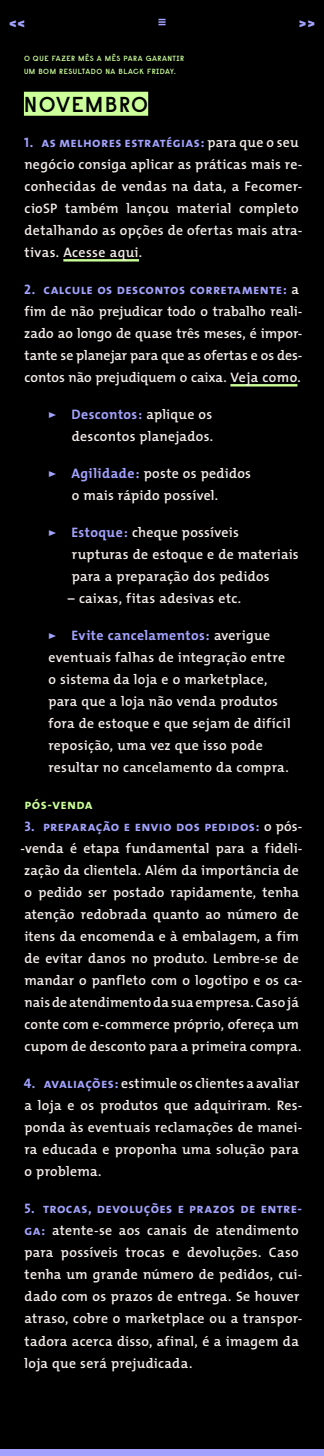
<style>
.page{position:relative;width:324px;height:1456px;background:#000}
.page>*{position:absolute;margin:0;border:0;box-sizing:border-box;transform-origin:0 0}
.t1{font:600 21.6px "Raisonne";letter-spacing:.055em;color:#000}
.t2{font:600 13.8px/22.1px "The Mix";letter-spacing:.02em;color:#f5eeeb}
.t3{font:13.8px "The Mix Bold Caps";letter-spacing:.025em;color:#a3a3ff}
.t4{font:13.8px "The Mix Bold Caps";letter-spacing:.03em;color:#cf9}
.t5{font:900 12px "Gotham";color:#a3a3ff}
.t6{font:600 7.5px/13.5px "Raisonne";letter-spacing:.06em;color:#cf9}
.s1{font-family:"The Mix";font-weight:600;color:#f5eeeb}
.s2{font-family:"The Mix Bold Caps";font-weight:400;color:#a3a3ff}
.s3{font-weight:700;color:#a3a3ff}
</style>
<div class="page">
<div style="left:24px;top:92px;width:124px;height:24px;background:#cf9"></div>
<hr style="left:63px;top:259px;width:76px;height:2px;background:#cf9">
<hr style="left:230px;top:384px;width:67px;height:2px;background:#cf9">
<svg style="left:159px;top:19px;width:6px;height:6px"></svg>
<div style="left:0;top:1449px;width:324px;height:7px;background:#a3a3ff"></div>
<p class="t5" style="left:9px;top:15px;width:18px">&lt;&lt;</p>
<p class="t6" style="left:24px;top:51px;width:162px">O QUE FAZER MÊS A MÊS PARA GARANTIR<br>UM BOM RESULTADO NA BLACK FRIDAY.</p>
<h1 class="t1" style="left:24px;top:90px;width:126px">NOVEMBRO</h1>
<p class="t3" style="left:24px;top:131px;width:276px">1. as melhores estratégias: <span class="s1">para que o seu</span></p>
<p class="t2" style="left:24px;top:153px;width:280px">negócio consiga aplicar as práticas mais re&shy;conhecidas de vendas na data, a Fecomer&shy;cioSP também lançou material completo detalhando as opções de ofertas mais atra&shy;tivas. Acesse aqui.</p>
<p class="t3" style="left:24px;top:278px;width:276px">2. calcule os descontos corretamente: <span class="s1">a</span></p>
<p class="t2" style="left:24px;top:300px;width:280px;text-align:justify">fim de não prejudicar todo o trabalho reali&shy;zado ao longo de quase três meses, é impor&shy;tante se planejar para que as ofertas e os des&shy;contos não prejudiquem o caixa. Veja como.</p>
<p class="t2" style="left:48px;top:403px;width:167px;text-align:right"><span class="s2">&gt;</span> <span class="s3">Descontos</span><span class="s2">:</span> aplique os descontos planejados.</p>
<p class="t2" style="left:72px;top:462px;width:181px;text-indent:-24px"><span class="s2">&gt;</span> <span class="s3">Agilidade</span><span class="s2">:</span> poste os pedidos o mais rápido possível.</p>
<p class="t2" style="left:72px;top:521px;width:229px;text-indent:-24px"><span class="s2">&gt;</span> <span class="s3">Estoque</span><span class="s2">:</span> cheque possíveis rupturas de estoque e de materiais para a preparação dos pedidos</p>
<p class="t2" style="left:68px;top:587px;width:175px">– caixas, fitas adesivas etc.</p>
<p class="t2" style="left:48px;top:623px;width:244px"><span class="s2">&gt;</span> <span class="s3">Evite cancelamentos:</span> averigue eventuais falhas de integração entre o sistema da loja e o marketplace, para que a loja não venda produtos fora de estoque e que sejam de difícil reposição, uma vez que isso pode resultar no cancelamento da compra.</p>
<p class="t4" style="left:24px;top:792px;width:70px">pós-venda</p>
<p class="t3" style="left:24px;top:814px;width:280px">3. preparação e envio dos pedidos: <span class="s1">o pós-</span></p>
<p class="t2" style="left:20px;top:837px;width:284px">-venda é etapa fundamental para a fideli&shy;zação da clientela. Além da importância de o pedido ser postado rapidamente, tenha atenção redobrada quanto ao número de itens da encomenda e à embalagem, a fim de evitar danos no produto. Lembre-se de mandar o panfleto com o logotipo e os ca&shy;nais de atendimento da sua empresa. Caso já conte com e-commerce próprio, ofereça um cupom de desconto para a primeira compra.</p>
<p class="t2" style="left:24px;top:1072px;width:280px"><span class="s2">4. avaliações:</span> estimule os clientes a avaliar a loja e os produtos que adquiriram. Res&shy;ponda às eventuais reclamações de manei&shy;ra educada e proponha uma solução para o problema.</p>
<p class="t3" style="left:25px;top:1197px;width:279px">5. trocas, devoluções e prazos de entre-</p>
<p class="t2" style="left:24px;top:1219px;width:280px"><span class="s2">ga:</span> atente-se aos canais de atendimento para possíveis trocas e devoluções. Caso tenha um grande número de pedidos, cui&shy;dado com os prazos de entrega. Se houver atraso, cobre o marketplace ou a transpor&shy;tadora acerca disso, afinal, é a imagem da loja que será prejudicada.</p>
</div>
